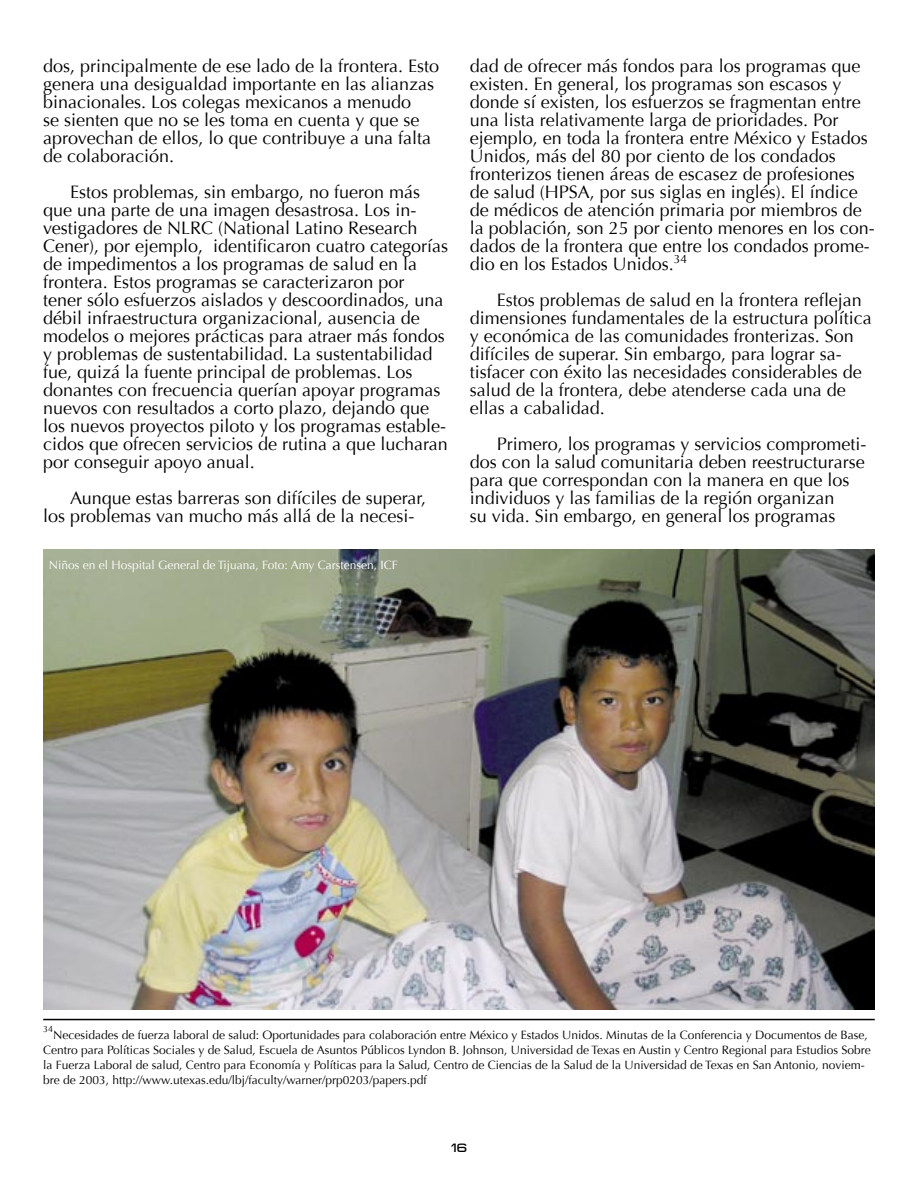
<style>
.page{position:relative;width:918px;height:1188px;background:#fff}
.page>*{position:absolute;margin:0;border:0;box-sizing:border-box;transform-origin:0 0}
.textos{font:18px/18px "Optima";color:#000}
.textos-2{font:12px/15px "Optima";color:#000}
.textos-3{font:12px "Optima";color:#fff}
.titulos{font:12px "Metro DF";color:#000}
.textos-4{font:9px "Optima";color:#000}
</style>
<div class="page">
<hr style="left:43px;top:1019px;width:832px;height:1px;background:#000">
<img style="left:43px;top:549px;width:832px;height:460px">
<p class="textos" style="left:43px;top:57px;width:397px">dos, principalmente de ese lado de la frontera. Esto genera una desigualdad importante en las alianzas binacionales. Los colegas mexicanos a menudo<br>se sienten que no se les toma en cuenta y que se aprovechan de ellos, lo que contribuye a una falta de colaboración.</p>
<p class="textos" style="left:43px;top:183px;width:407px;text-indent:27px">Estos problemas, sin embargo, no fueron más que una parte de una imagen desastrosa. Los in&shy;vestigadores de NLRC (National Latino Research Cener), por ejemplo, identificaron cuatro categorías de impedimentos a los programas de salud en la frontera. Estos programas se caracterizaron por<br>tener sólo esfuerzos aislados y descoordinados, una débil infraestructura organizacional, ausencia de modelos o mejores prácticas para atraer más fondos y problemas de sustentabilidad. La sustentabilidad fue, quizá la fuente principal de problemas. Los donantes con frecuencia querían apoyar programas nuevos con resultados a corto plazo, dejando que los nuevos proyectos piloto y los programas estable&shy;cidos que ofrecen servicios de rutina a que lucharan por conseguir apoyo anual.</p>
<p class="textos" style="left:43px;top:489px;width:385px;text-indent:27px">Aunque estas barreras son difíciles de superar, los problemas van mucho más allá de la necesi-</p>
<p class="textos-3" style="left:49px;top:558px;width:351px">Niños en el Hospital General de Tijuana, Foto: Amy Carstensen, ICF</p>
<p class="textos" style="left:470px;top:57px;width:407px">dad de ofrecer más fondos para los programas que existen. En general, los programas son escasos y donde sí existen, los esfuerzos se fragmentan entre una lista relativamente larga de prioridades. Por ejemplo, en toda la frontera entre México y Estados Unidos, más del 80 por ciento de los condados fronterizos tienen áreas de escasez de profesiones de salud (HPSA, por sus siglas en inglés). El índice de médicos de atención primaria por miembros de la población, son 25 por ciento menores en los con&shy;dados de la frontera que entre los condados prome&shy;dio en los Estados Unidos.<sup>34</sup></p>
<p class="textos" style="left:470px;top:291px;width:403px;text-indent:27px">Estos problemas de salud en la frontera reflejan dimensiones fundamentales de la estructura política y económica de las comunidades fronterizas. Son difíciles de superar. Sin embargo, para lograr sa&shy;tisfacer con éxito las necesidades considerables de salud de la frontera, debe atenderse cada una de ellas a cabalidad.</p>
<p class="textos" style="left:470px;top:435px;width:398px;text-indent:27px">Primero, los programas y servicios comprometi&shy;dos con la salud comunitaria deben reestructurarse para que correspondan con la manera en que los individuos y las familias de la región organizan<br>su vida. Sin embargo, en general los programas</p>
<p class="textos-4" style="left:43px;top:1023px;width:12px">34</p>
<p class="textos-2" style="left:43px;top:1028px;width:829px;text-indent:10px">Necesidades de fuerza laboral de salud: Oportunidades para colaboración entre México y Estados Unidos. Minutas de la Conferencia y Documentos de Base, Centro para Políticas Sociales y de Salud, Escuela de Asuntos Públicos Lyndon B. Johnson, Universidad de Texas en Austin y Centro Regional para Estudios Sobre la Fuerza Laboral de salud, Centro para Economía y Políticas para la Salud, Centro de Ciencias de la Salud de la Universidad de Texas en San Antonio, noviem&shy;bre de 2003, http://www.utexas.edu/lbj/faculty/warner/prp0203/papers.pdf</p>
<p class="titulos" style="left:451px;top:1140px;width:18px">16</p>
</div>
